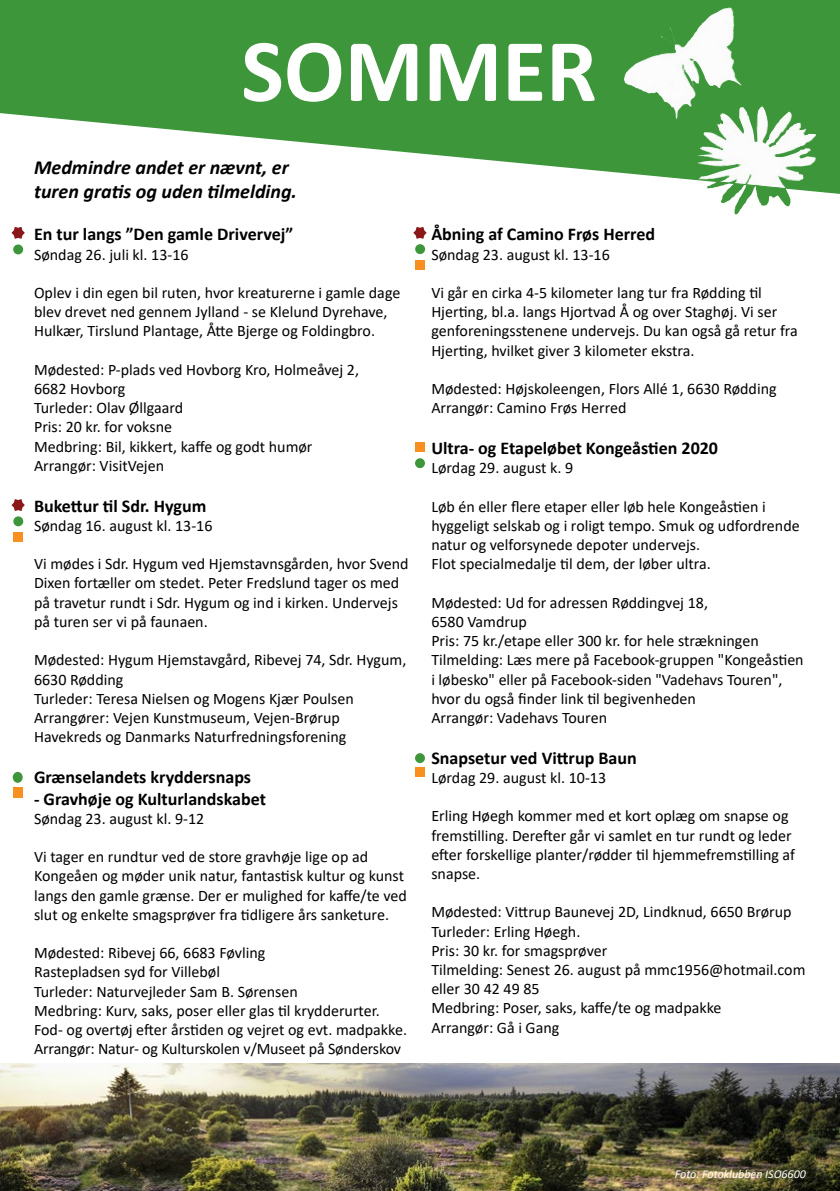
<style>
.page{position:relative;width:840px;height:1191px;background:#fff}
.page>*{position:absolute;margin:0;border:0;box-sizing:border-box;transform-origin:0 0}
.t1{font:700 90px "Calibri";color:#fff}
.t2{font:italic 700 20px/24px "Calibri";color:#000}
.t3{font:700 18px "Calibri";color:#000}
.t4{font:16px/19.2px "Calibri";color:#000}
.t5{font:italic 12px "Calibri";color:#fff}
</style>
<div class="page">
<svg style="left:0;top:0;width:839px;height:194px;fill:#3d963a"></svg>
<img style="left:623px;top:8px;width:103px;height:111px">
<img style="left:696px;top:107px;width:121px;height:97px">
<svg style="left:706px;top:181px;width:84px;height:33px"></svg>
<div style="left:415px;top:442px;width:9px;height:10px;background:#f7901e"></div>
<div style="left:415px;top:458px;width:9px;height:10px;background:#3d963a;border-radius:50%"></div>
<img style="left:0;top:1063px;width:839px;height:128px">
<div style="left:13px;top:772px;width:10px;height:11px;background:#3d963a;border-radius:50%"></div>
<div style="left:13px;top:787px;width:10px;height:11px;background:#f7901e"></div>
<div style="left:415px;top:753px;width:9px;height:10px;background:#3d963a;border-radius:50%"></div>
<div style="left:415px;top:767px;width:9px;height:10px;background:#f7901e"></div>
<svg style="left:11px;top:499px;width:14px;height:12px"></svg>
<div style="left:13px;top:516px;width:10px;height:10px;background:#3d963a;border-radius:50%"></div>
<div style="left:13px;top:532px;width:10px;height:10px;background:#f7901e"></div>
<svg style="left:413px;top:227px;width:13px;height:12px"></svg>
<div style="left:415px;top:244px;width:10px;height:10px;background:#3d963a;border-radius:50%"></div>
<div style="left:415px;top:260px;width:10px;height:10px;background:#f7901e"></div>
<div style="left:13px;top:244px;width:10px;height:10px;background:#3d963a;border-radius:50%"></div>
<svg style="left:11px;top:227px;width:14px;height:12px"></svg>
<h1 class="t1" style="left:241px;top:7px;width:357px">SOMMER</h1>
<p class="t2" style="left:34px;top:154px;width:264px">Medmindre andet er nævnt, er turen gratis og uden tilmelding.</p>
<p class="t3" style="left:34px;top:222px;width:261px">En tur langs ”Den gamle Drivervej”</p>
<p class="t4" style="left:34px;top:244px;width:156px">Søndag 26. juli kl. 13-16</p>
<p class="t4" style="left:34px;top:283px;width:367px">Oplev i din egen bil ruten, hvor kreaturerne i gamle dage blev drevet ned gennem Jylland - se Klelund Dyrehave,<br>Hulkær, Tirslund Plantage, Åtte Bjerge og Foldingbro.</p>
<p class="t4" style="left:34px;top:359px;width:326px">Mødested: P-plads ved Hovborg Kro, Holmeåvej 2,<br>6682 Hovborg<br>Turleder: Olav Øllgaard<br>Pris: 20 kr. for voksne<br>Medbring: Bil, kikkert, kaffe og godt humør<br>Arrangør: VisitVejen</p>
<p class="t3" style="left:34px;top:493px;width:174px">Bukettur til Sdr. Hygum</p>
<p class="t4" style="left:34px;top:515px;width:180px">Søndag 16. august kl. 13-16</p>
<p class="t4" style="left:34px;top:554px;width:376px">Vi mødes i Sdr. Hygum ved Hjemstavnsgården, hvor Svend Dixen fortæller om stedet. Peter Fredslund tager os med på travetur rundt i Sdr. Hygum og ind i kirken. Undervejs på turen ser vi på faunaen.</p>
<p class="t4" style="left:34px;top:650px;width:373px">Mødested: Hygum Hjemstavgård, Ribevej 74, Sdr. Hygum, 6630 Rødding<br>Turleder: Teresa Nielsen og Mogens Kjær Poulsen Arrangører: Vejen Kunstmuseum, Vejen-Brørup Havekreds og Danmarks Naturfredningsforening</p>
<p class="t3" style="left:34px;top:764px;width:218px">Grænselandets kryddersnaps</p>
<p class="t3" style="left:34px;top:786px;width:233px">- Gravhøje og Kulturlandskabet</p>
<p class="t4" style="left:34px;top:808px;width:172px">Søndag 23. august kl. 9-12</p>
<p class="t4" style="left:34px;top:847px;width:374px">Vi tager en rundtur ved de store gravhøje lige op ad Kongeåen og møder unik natur, fantastisk kultur og kunst langs den gamle grænse. Der er mulighed for kaffe/te ved slut og enkelte smagsprøver fra tidligere års sanketure.</p>
<p class="t4" style="left:34px;top:943px;width:374px">Mødested: Ribevej 66, 6683 Føvling<br>Rastepladsen syd for Villebøl<br>Turleder: Naturvejleder Sam B. Sørensen<br>Medbring: Kurv, saks, poser eller glas til krydderurter.<br>Fod- og overtøj efter årstiden og vejret og evt. madpakke.<br>Arrangør: Natur- og Kulturskolen v/Museet på Sønderskov</p>
<p class="t3" style="left:431px;top:222px;width:225px">Åbning af Camino Frøs Herred</p>
<p class="t4" style="left:431px;top:244px;width:180px">Søndag 23. august kl. 13-16</p>
<p class="t4" style="left:431px;top:283px;width:368px">Vi går en cirka 4-5 kilometer lang tur fra Rødding til Hjerting, bl.a. langs Hjortvad Å og over Staghøj. Vi ser genforeningsstenene undervejs. Du kan også gå retur fra Hjerting, hvilket giver 3 kilometer ekstra.</p>
<p class="t4" style="left:431px;top:379px;width:346px">Mødested: Højskoleengen, Flors Allé 1, 6630 Rødding<br>Arrangør: Camino Frøs Herred</p>
<p class="t3" style="left:431px;top:435px;width:288px">Ultra- og Etapeløbet Kongeåstien 2020</p>
<p class="t4" style="left:431px;top:458px;width:143px">Lørdag 29. august k. 9</p>
<p class="t4" style="left:431px;top:496px;width:369px">Løb én eller flere etaper eller løb hele Kongeåstien i hyggeligt selskab og i roligt tempo. Smuk og udfordrende natur og velforsynede depoter undervejs.<br>Flot specialmedalje til dem, der løber ultra.</p>
<p class="t4" style="left:431px;top:592px;width:373px">Mødested: Ud for adressen Røddingvej 18,<br>6580 Vamdrup<br>Pris: 75 kr./etape eller 300 kr. for hele strækningen Tilmelding: Læs mere på Facebook-gruppen "Kongeåstien i løbesko" eller på Facebook-siden "Vadehavs Touren", hvor du også finder link til begivenheden<br>Arrangør: Vadehavs Touren</p>
<p class="t3" style="left:431px;top:745px;width:207px">Snapsetur ved Vittrup Baun</p>
<p class="t4" style="left:431px;top:767px;width:176px">Lørdag 29. august kl. 10-13</p>
<p class="t4" style="left:431px;top:806px;width:365px">Erling Høegh kommer med et kort oplæg om snapse og fremstilling. Derefter går vi samlet en tur rundt og leder efter forskellige planter/rødder til hjemmefremstilling af snapse.</p>
<p class="t4" style="left:431px;top:902px;width:375px">Mødested: Vittrup Baunevej 2D, Lindknud, 6650 Brørup Turleder: Erling Høegh.<br>Pris: 30 kr. for smagsprøver<br>Tilmelding: Senest 26. august på mmc1956@hotmail.com eller 30 42 49 85<br>Medbring: Poser, saks, kaffe/te og madpakke<br>Arrangør: Gå i Gang</p>
<p class="t5" style="left:674px;top:1165px;width:132px">Foto: Fotoklubben ISO6600</p>
</div>
